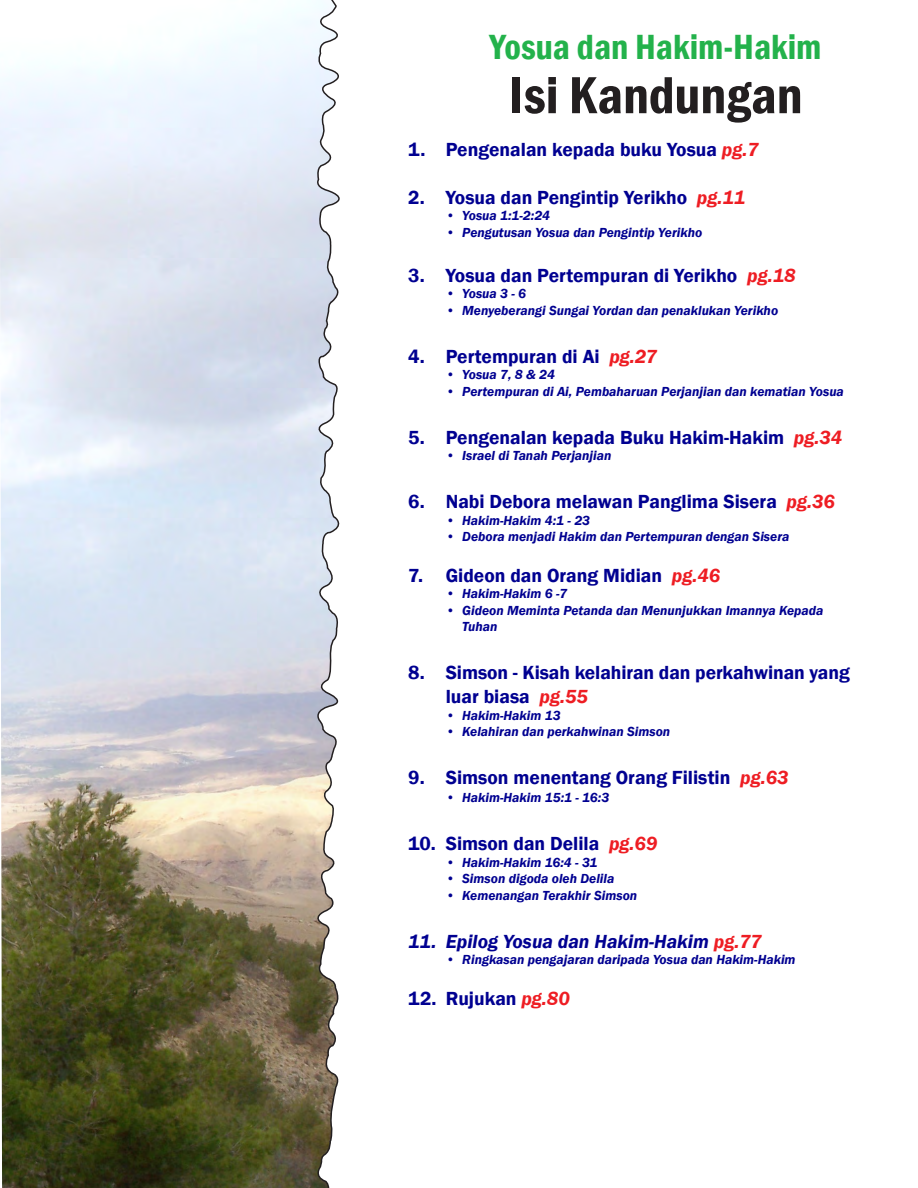
<style>
.page{position:relative;width:918px;height:1188px;background:#fff}
.page>*{position:absolute;margin:0;border:0;box-sizing:border-box;transform-origin:0 0}
.t1{font:600 condensed 54px "Franklin Gothic";color:#231f20}
.t2{font:600 condensed 36px "Franklin Gothic";color:#23b24b}
.t3{font:600 19.5px/24px "Franklin Gothic";color:#000091}
.t4{font:italic 600 19.5px "Franklin Gothic";color:#000091}
.t5{font:italic 600 13.5px/16.5px "Franklin Gothic";color:#000091}
.s1{font-style:italic;color:#ee1d23}
.s2{color:#ee1d23}
</style>
<div class="page">
<svg style="left:0;top:0;width:340px;height:1188px;background:#babcb9"></svg>
<p class="t2" style="left:490px;top:23px;width:333px">Yosua dan Hakim-Hakim</p>
<p class="t1" style="left:509px;top:59px;width:295px">Isi Kandungan</p>
<p class="t3" style="left:408px;top:138px;width:352px">1. Pengenalan kepada buku Yosua <span class="s1">pg.7</span></p>
<p class="t3" style="left:408px;top:186px;width:338px">2. Yosua dan Pengintip Yerikho <span class="s1">pg.11</span></p>
<p class="t5" style="left:446px;top:208px;width:106px">• Yosua 1:1-2:24</p>
<p class="t5" style="left:446px;top:224px;width:258px">• Pengutusan Yosua dan Pengintip Yerikho</p>
<p class="t3" style="left:408px;top:264px;width:389px">3. Yosua dan Pertempuran di Yerikho <span class="s1">pg.18</span></p>
<p class="t5" style="left:446px;top:286px;width:82px">• Yosua 3 - 6</p>
<p class="t5" style="left:446px;top:302px;width:334px">• Menyeberangi Sungai Yordan dan penaklukan Yerikho</p>
<p class="t3" style="left:408px;top:345px;width:251px">4. Pertempuran di Ai <span class="s1">pg.27</span></p>
<p class="t5" style="left:446px;top:367px;width:111px">• Yosua 7, 8 &amp; 24</p>
<p class="t5" style="left:446px;top:383px;width:400px">• Pertempuran di Ai, Pembaharuan Perjanjian dan kematian Yosua</p>
<p class="t3" style="left:408px;top:426px;width:436px">5. Pengenalan kepada Buku Hakim-Hakim <span class="s1">pg.34</span></p>
<p class="t5" style="left:446px;top:448px;width:167px">• Israel di Tanah Perjanjian</p>
<p class="t3" style="left:408px;top:490px;width:428px">6. Nabi Debora melawan Panglima Sisera <span class="s1">pg.36</span></p>
<p class="t5" style="left:446px;top:512px;width:146px">• Hakim-Hakim 4:1 - 23</p>
<p class="t5" style="left:446px;top:529px;width:345px">• Debora menjadi Hakim dan Pertempuran dengan Sisera</p>
<p class="t3" style="left:408px;top:564px;width:314px">7. Gideon dan Orang Midian <span class="s1">pg.46</span></p>
<p class="t5" style="left:446px;top:586px;width:123px">• Hakim-Hakim 6 -7</p>
<p class="t5" style="left:462px;top:602px;width:363px;text-indent:-16px">• Gideon Meminta Petanda dan Menunjukkan Imannya Kepada<br>Tuhan</p>
<p class="t3" style="left:446px;top:661px;width:406px;text-indent:-37px">8. Simson - Kisah kelahiran dan perkahwinan yang luar biasa <span class="s1">pg.55</span></p>
<p class="t5" style="left:446px;top:707px;width:117px">• Hakim-Hakim 13</p>
<p class="t5" style="left:446px;top:724px;width:226px">• Kelahiran dan perkahwinan Simson</p>
<p class="t3" style="left:408px;top:766px;width:382px">9. Simson menentang Orang Filistin <span class="s1">pg.63</span></p>
<p class="t5" style="left:446px;top:790px;width:165px">• Hakim-Hakim 15:1 - 16:3</p>
<p class="t3" style="left:408px;top:832px;width:251px">10. Simson dan Delila <span class="s1">pg.69</span></p>
<p class="t5" style="left:446px;top:854px;width:153px">• Hakim-Hakim 16:4 - 31</p>
<p class="t5" style="left:446px;top:871px;width:170px">• Simson digoda oleh Delila</p>
<p class="t5" style="left:446px;top:887px;width:193px">• Kemenangan Terakhir Simson</p>
<p class="t4" style="left:408px;top:929px;width:355px">11. Epilog Yosua dan Hakim-Hakim <span class="s2">pg.77</span></p>
<p class="t5" style="left:446px;top:952px;width:351px">• Ringkasan pengajaran daripada Yosua dan Hakim-Hakim</p>
<p class="t3" style="left:408px;top:987px;width:163px">12. Rujukan <span class="s1">pg.80</span></p>
</div>
